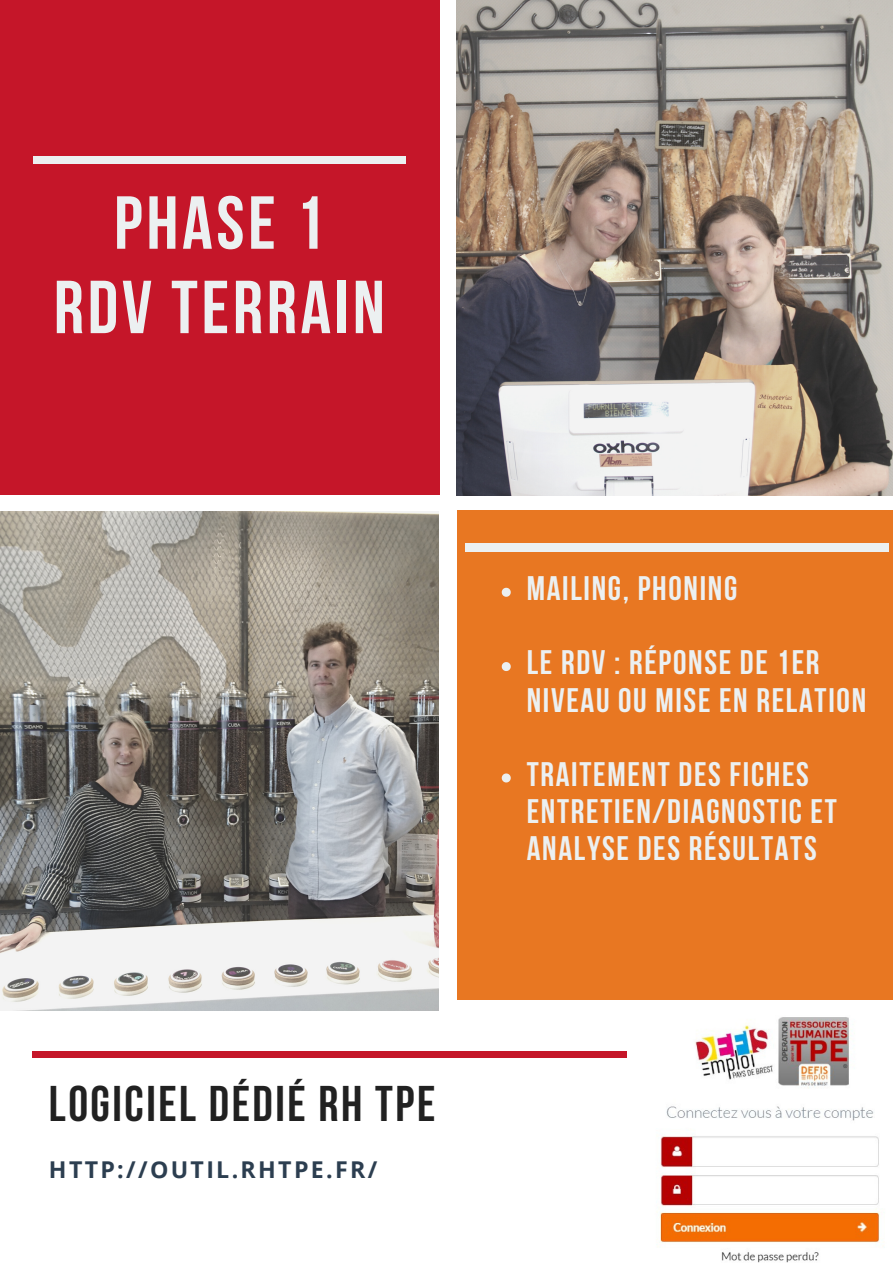
<style>
.page{position:relative;width:893px;height:1264px;background:#fff}
.page>*{position:absolute;margin:0;border:0;box-sizing:border-box;transform-origin:0 0}
.t1{font:700 74.85px/84.3px "Bebas Neue";letter-spacing:.05em;color:#ecf0f1;text-align:center}
.t2{font:700 49.95px "Bebas Neue";letter-spacing:.05em;color:#212121}
.t3{font:700 33.9px/37.2px "Bebas Neue";letter-spacing:.05em;color:#ecf0f1}
.t4{font:700 23.1px "Open Sans";letter-spacing:.1em;color:#2c3e50}
</style>
<div class="page">
<img style="left:456px;top:0;width:436px;height:495px">
<div style="left:0;top:0;width:439px;height:495px;background:#c51629"></div>
<img style="left:0;top:511px;width:438px;height:499px">
<div style="left:33px;top:157px;width:372px;height:6px;background:#ecf0f1"></div>
<div style="left:457px;top:510px;width:435px;height:489px;background:#e87722"></div>
<svg style="left:501px;top:587px;width:9px;height:9px"></svg>
<svg style="left:501px;top:662px;width:9px;height:9px"></svg>
<svg style="left:501px;top:773px;width:9px;height:9px"></svg>
<div style="left:465px;top:544px;width:423px;height:8px;background:#ecf0f1"></div>
<div style="left:33px;top:1051px;width:594px;height:6px;background:#c51629"></div>
<img style="left:660px;top:1017px;width:225px;height:246px">
<p class="t1" style="left:54px;top:188px;width:332px">PHASE 1<br>RDV TERRAIN</p>
<p class="t2" style="left:49px;top:1083px;width:388px">LOGICIEL DÉDIÉ RH TPE</p>
<p class="t4" style="left:49px;top:1152px;width:330px">HTTP://OUTIL.RHTPE.FR/</p>
<p class="t3" style="left:526px;top:573px;width:212px">MAILING, PHONING</p>
<h1 class="t3" style="left:526px;top:647px;width:341px">LE RDV : RÉPONSE DE 1ER<br>NIVEAU OU MISE EN RELATION</h1>
<p class="t3" style="left:526px;top:758px;width:311px">TRAITEMENT DES FICHES<br>ENTRETIEN/DIAGNOSTIC ET<br>ANALYSE DES RÉSULTATS</p>
</div>
